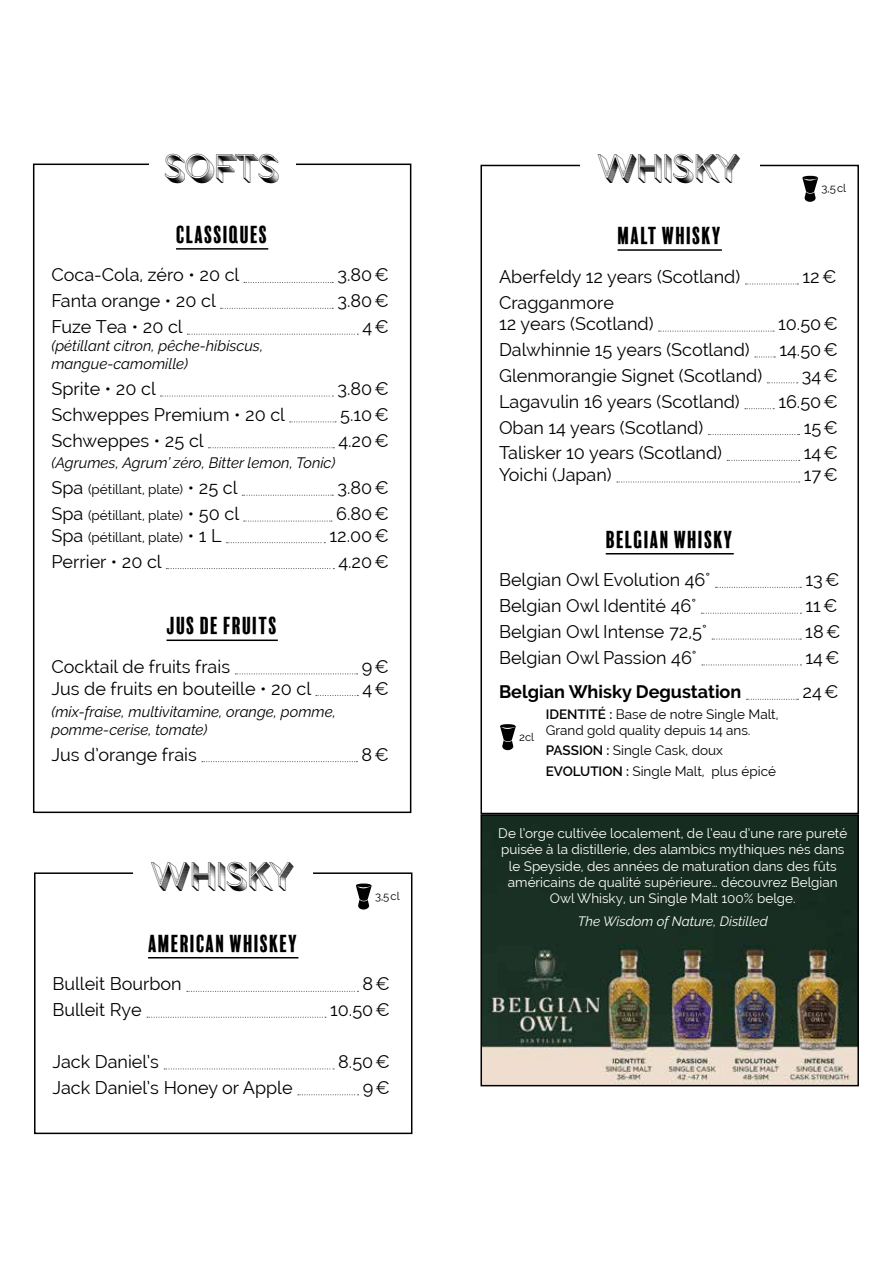
<style>
.page{position:relative;width:893px;height:1263px;background:#fff}
.page>*{position:absolute;margin:0;border:0;box-sizing:border-box;transform-origin:0 0}
.t1{font:37.5px "Rig Light Halftone";color:#000}
.t2{font:22.5px "Balboa Plus Fill";color:#000}
.t3{font:18px/21.6px "Raleway";color:#000}
.t4{font:700 18px "Raleway";color:#000}
.t5{font:italic 15px/18px "Raleway";color:#000}
.t6{font:13.5px/16.2px "Raleway";color:#fff;text-align:center}
.t7{font:13.5px/16.2px "Raleway";color:#000}
.t8{font:italic 13.5px "Raleway";color:#fff}
.t9{font:11.1px "Raleway";color:#000}
.s1{font-size:18px}
.s2{font-weight:600}
</style>
<div class="page">
<hr style="left:176px;top:248px;width:92px;height:2px;background:#000">
<svg style="left:244px;top:282px;width:89px;height:1px"></svg>
<svg style="left:221px;top:308px;width:112px;height:1px"></svg>
<svg style="left:187px;top:334px;width:171px;height:1px"></svg>
<svg style="left:160px;top:395px;width:173px;height:2px"></svg>
<svg style="left:290px;top:421px;width:46px;height:1px"></svg>
<svg style="left:208px;top:447px;width:126px;height:1px"></svg>
<svg style="left:242px;top:495px;width:91px;height:1px"></svg>
<svg style="left:244px;top:520px;width:88px;height:2px"></svg>
<svg style="left:226px;top:542px;width:99px;height:1px"></svg>
<svg style="left:166px;top:568px;width:168px;height:1px"></svg>
<hr style="left:167px;top:639px;width:111px;height:2px;background:#000">
<svg style="left:235px;top:673px;width:122px;height:1px"></svg>
<svg style="left:316px;top:695px;width:42px;height:1px"></svg>
<svg style="left:202px;top:761px;width:155px;height:1px"></svg>
<div style="left:33px;top:164px;width:378px;height:649px;border:2px solid #000"></div>
<div style="left:149px;top:147px;width:146px;height:38px;background:#fff"></div>
<hr style="left:618px;top:249px;width:104px;height:2px;background:#000">
<svg style="left:745px;top:283px;width:53px;height:2px"></svg>
<svg style="left:659px;top:331px;width:115px;height:1px"></svg>
<svg style="left:755px;top:356px;width:20px;height:1px"></svg>
<svg style="left:767px;top:382px;width:31px;height:1px"></svg>
<svg style="left:745px;top:408px;width:29px;height:1px"></svg>
<svg style="left:708px;top:434px;width:91px;height:1px"></svg>
<svg style="left:727px;top:460px;width:73px;height:1px"></svg>
<svg style="left:617px;top:481px;width:183px;height:2px"></svg>
<hr style="left:606px;top:553px;width:128px;height:1px;background:#000">
<svg style="left:715px;top:587px;width:86px;height:1px"></svg>
<svg style="left:701px;top:613px;width:100px;height:1px"></svg>
<svg style="left:712px;top:638px;width:89px;height:2px"></svg>
<svg style="left:702px;top:664px;width:99px;height:1px"></svg>
<svg style="left:747px;top:699px;width:51px;height:1px"></svg>
<div style="left:480px;top:165px;width:379px;height:649px;border:2px solid #000"></div>
<hr style="left:148px;top:957px;width:150px;height:1px;background:#000">
<svg style="left:187px;top:991px;width:171px;height:1px"></svg>
<svg style="left:147px;top:1017px;width:179px;height:1px"></svg>
<svg style="left:164px;top:1068px;width:170px;height:1px"></svg>
<svg style="left:298px;top:1094px;width:61px;height:1px"></svg>
<div style="left:34px;top:872px;width:378px;height:262px;border:2px solid #000"></div>
<div style="left:580px;top:147px;width:180px;height:38px;background:#fff"></div>
<div style="left:133px;top:854px;width:180px;height:38px;background:#fff"></div>
<svg style="left:802px;top:176px;width:16px;height:26px"></svg>
<svg style="left:500px;top:724px;width:16px;height:26px"></svg>
<svg style="left:356px;top:883px;width:16px;height:26px"></svg>
<img style="left:483px;top:817px;width:373px;height:266px">
<div style="left:480px;top:814px;width:379px;height:272px;border:2px solid #000"></div>
<h1 class="t1" style="left:165px;top:146px;width:116px">SOFTS</h1>
<p class="t2" style="left:176px;top:222px;width:94px">CLASSIQUES</p>
<p class="t3" style="left:51px;top:264px;width:189px">Coca-Cola, zéro • 20 cl</p>
<p class="t3" style="left:337px;top:264px;width:53px">3.80€</p>
<p class="t3" style="left:51px;top:290px;width:166px">Fanta orange • 20 cl</p>
<p class="t3" style="left:337px;top:290px;width:53px">3.80€</p>
<p class="t3" style="left:51px;top:316px;width:133px">Fuze Tea • 20 cl</p>
<p class="t3" style="left:362px;top:316px;width:28px">4€</p>
<p class="t5" style="left:51px;top:337px;width:213px">(pétillant citron, pêche-hibiscus, mangue-camomille)</p>
<p class="t3" style="left:51px;top:378px;width:106px">Sprite • 20 cl</p>
<p class="t3" style="left:337px;top:378px;width:53px">3.80€</p>
<p class="t3" style="left:51px;top:404px;width:235px">Schweppes Premium • 20 cl</p>
<p class="t3" style="left:340px;top:404px;width:50px">5.10€</p>
<p class="t3" style="left:51px;top:430px;width:154px">Schweppes • 25 cl</p>
<p class="t3" style="left:338px;top:430px;width:52px">4.20€</p>
<p class="t5" style="left:51px;top:454px;width:285px">(Agrumes, Agrum’ zéro, Bitter lemon, Tonic)</p>
<p class="t7" style="left:51px;top:481px;width:188px"><span class="s1">Spa</span> (pétillant, plate) <span class="s1">• 25 cl</span></p>
<p class="t3" style="left:337px;top:477px;width:53px">3.80€</p>
<p class="t7" style="left:51px;top:507px;width:189px"><span class="s1">Spa</span> (pétillant, plate) <span class="s1">• 50 cl</span></p>
<p class="t3" style="left:336px;top:503px;width:54px">6.80€</p>
<p class="t7" style="left:51px;top:529px;width:172px"><span class="s1">Spa</span> (pétillant, plate) <span class="s1">• 1 L</span></p>
<p class="t3" style="left:329px;top:524px;width:61px">12.00€</p>
<p class="t3" style="left:51px;top:550px;width:112px">Perrier • 20 cl</p>
<p class="t3" style="left:338px;top:550px;width:52px">4.20€</p>
<p class="t2" style="left:167px;top:613px;width:113px">JUS DE FRUITS</p>
<p class="t3" style="left:51px;top:656px;width:180px">Cocktail de fruits frais</p>
<p class="t3" style="left:362px;top:656px;width:29px">9€</p>
<p class="t3" style="left:51px;top:677px;width:261px">Jus de fruits en bouteille • 20 cl</p>
<p class="t3" style="left:362px;top:677px;width:28px">4€</p>
<p class="t5" style="left:51px;top:702px;width:286px">(mix-fraise, multivitamine, orange, pomme, pomme-cerise, tomate)</p>
<p class="t3" style="left:51px;top:743px;width:147px">Jus d’orange frais</p>
<p class="t3" style="left:362px;top:743px;width:29px">8€</p>
<h1 class="t1" style="left:153px;top:854px;width:143px">WHISKY</h1>
<p class="t9" style="left:375px;top:890px;width:26px">3,5cl</p>
<p class="t2" style="left:148px;top:931px;width:152px">AMERICAN WHISKEY</p>
<p class="t3" style="left:53px;top:973px;width:131px">Bulleit Bourbon</p>
<p class="t3" style="left:363px;top:973px;width:29px">8€</p>
<p class="t3" style="left:53px;top:999px;width:91px">Bulleit Rye</p>
<p class="t3" style="left:330px;top:999px;width:61px">10.50€</p>
<p class="t3" style="left:53px;top:1051px;width:108px">Jack Daniel’s</p>
<p class="t3" style="left:338px;top:1051px;width:53px">8.50€</p>
<p class="t3" style="left:53px;top:1076px;width:242px">Jack Daniel’s Honey or Apple</p>
<p class="t3" style="left:363px;top:1076px;width:29px">9€</p>
<h1 class="t1" style="left:599px;top:146px;width:143px">WHISKY</h1>
<p class="t9" style="left:821px;top:182px;width:26px">3,5cl</p>
<p class="t2" style="left:618px;top:223px;width:106px">MALT WHISKY</p>
<p class="t3" style="left:499px;top:265px;width:243px">Aberfeldy 12 years (Scotland)</p>
<p class="t3" style="left:802px;top:265px;width:36px">12€</p>
<p class="t3" style="left:499px;top:291px;width:156px">Cragganmore<br>12 years (Scotland)</p>
<p class="t3" style="left:778px;top:313px;width:61px">10.50€</p>
<p class="t3" style="left:499px;top:339px;width:252px">Dalwhinnie 15 years (Scotland)</p>
<p class="t3" style="left:779px;top:339px;width:60px">14.50€</p>
<p class="t3" style="left:499px;top:365px;width:265px">Glenmorangie Signet (Scotland)</p>
<p class="t3" style="left:802px;top:365px;width:38px">34€</p>
<p class="t3" style="left:499px;top:390px;width:242px">Lagavulin 16 years (Scotland)</p>
<p class="t3" style="left:778px;top:390px;width:61px">16.50€</p>
<p class="t3" style="left:499px;top:416px;width:206px">Oban 14 years (Scotland)</p>
<p class="t3" style="left:804px;top:416px;width:36px">15€</p>
<p class="t3" style="left:499px;top:442px;width:225px">Talisker 10 years (Scotland)</p>
<p class="t3" style="left:804px;top:442px;width:36px">14€</p>
<p class="t3" style="left:499px;top:464px;width:114px">Yoichi (Japan)</p>
<p class="t3" style="left:804px;top:464px;width:36px">17€</p>
<p class="t2" style="left:606px;top:527px;width:130px">BELGIAN WHISKY</p>
<p class="t3" style="left:499px;top:569px;width:213px">Belgian Owl Evolution 46°</p>
<p class="t3" style="left:806px;top:569px;width:36px">13€</p>
<p class="t3" style="left:499px;top:595px;width:199px">Belgian Owl Identité 46°</p>
<p class="t3" style="left:806px;top:595px;width:34px">11€</p>
<p class="t3" style="left:499px;top:621px;width:209px">Belgian Owl Intense 72,5°</p>
<p class="t3" style="left:805px;top:621px;width:37px">18€</p>
<p class="t3" style="left:499px;top:647px;width:199px">Belgian Owl Passion 46°</p>
<p class="t3" style="left:806px;top:647px;width:36px">14€</p>
<p class="t4" style="left:499px;top:682px;width:244px">Belgian Whisky Degustation</p>
<p class="t3" style="left:803px;top:681px;width:38px">24€</p>
<p class="t7" style="left:546px;top:706px;width:234px"><span class="s2">IDENTITÉ :</span> Base de notre Single Malt,<br>Grand gold quality depuis 14 ans.</p>
<p class="t7" style="left:546px;top:740px;width:232px;line-height:20.4px"><span class="s2">PASSION :</span> Single Cask, doux<br><span class="s2">EVOLUTION :</span> Single Malt, plus épicé</p>
<p class="t9" style="left:519px;top:730px;width:17px">2cl</p>
<p class="t6" style="left:498px;top:825px;width:350px">De l’orge cultivée localement, de l’eau d’une rare pureté puisée à la distillerie, des alambics mythiques nés dans le Speyside, des années de maturation dans des fûts américains de qualité supérieure… découvrez Belgian Owl Whisky, un Single Malt 100% belge.</p>
<p class="t8" style="left:578px;top:913px;width:192px">The Wisdom of Nature, Distilled</p>
</div>
